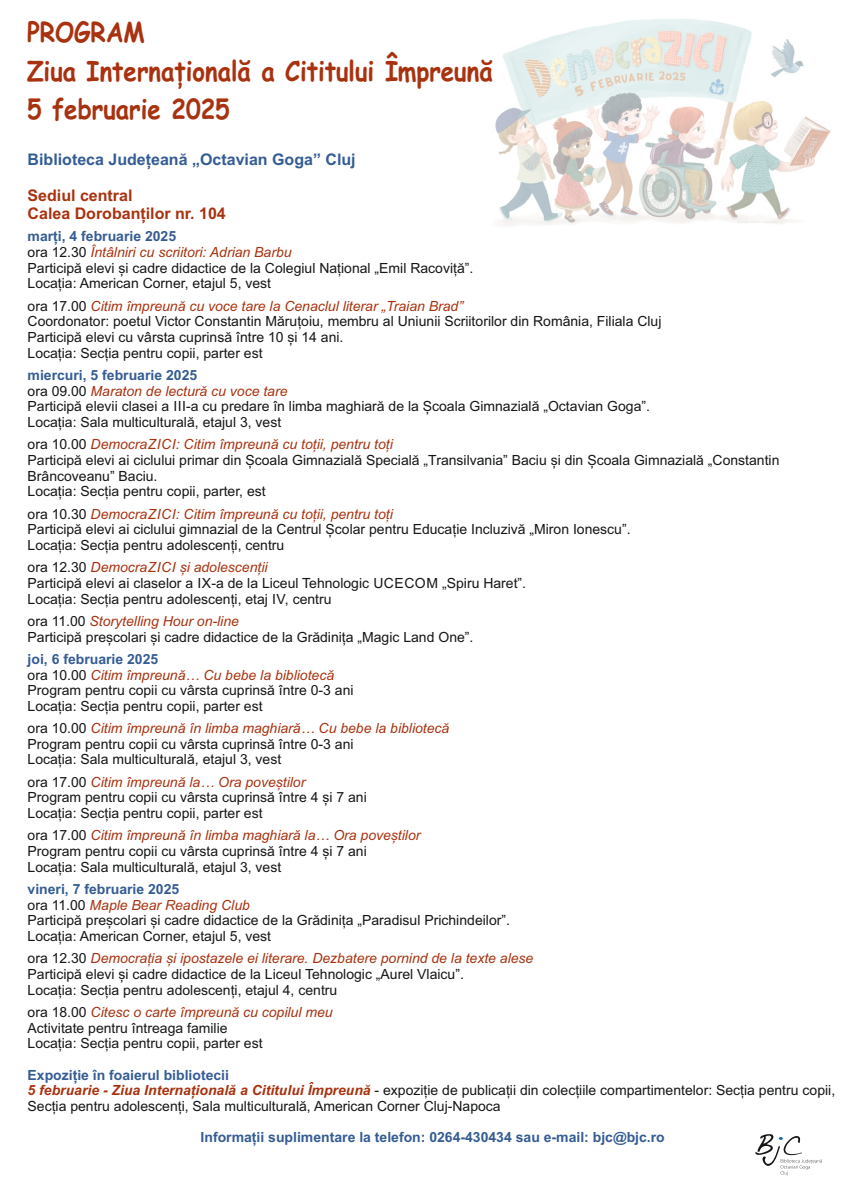
<style>
.page{position:relative;width:842px;height:1191px;background:#fff}
.page>*{position:absolute;margin:0;border:0;box-sizing:border-box;transform-origin:0 0}
.t1{font:700 27.5px/38.4px "Comic Sans MS";color:#a8320f;scale:.87 1}
.t2{font:700 16px "Arial";color:#355c94}
.t3{font:700 16px/17.9px "Arial";color:#a8320f}
.t4{font:14px/15.6px "Arial";color:#151616}
.t5{font:700 14px "Arial";color:#355c94}
.s1{font-weight:700;color:#355c94}
.s2{font-style:italic;color:#a8320f}
.s3{font-weight:700;font-style:italic;color:#a8320f}
</style>
<div class="page">
<svg style="left:755px;top:1134px;width:67px;height:41px"></svg>
<img style="left:495px;top:19px;width:336px;height:207px">
<h1 class="t1" style="left:27px;top:16px;width:537px">PROGRAM<br>Ziua Internațională a Cititului Împreună<br>5 februarie 2025</h1>
<p class="t2" style="left:28px;top:153px;width:330px">Biblioteca Județeană „Octavian Goga” Cluj</p>
<p class="t3" style="left:28px;top:188px;width:200px">Sediul central<br>Calea Dorobanților nr. 104</p>
<p class="t4" style="left:28px;top:230px;width:447px"><span class="s1">marți, 4 februarie 2025<br></span>ora 12.30 <span class="s2">Întâlniri cu scriitori: Adrian Barbu<br></span>Participă elevi și cadre didactice de la Colegiul Național „Emil Racoviță”.<br>Locația: American Corner, etajul 5, vest</p>
<p class="t4" style="left:28px;top:299px;width:635px">ora 17.00 <span class="s2">Citim împreună cu voce tare la Cenaclul literar „Traian Brad”<br></span>Coordonator: poetul Victor Constantin Măruțoiu, membru al Uniunii Scriitorilor din România, Filiala Cluj Participă elevi cu vârsta cuprinsă între 10 și 14 ani.<br>Locația: Secția pentru copii, parter est</p>
<p class="t4" style="left:28px;top:368px;width:624px"><span class="s1">miercuri, 5 februarie 2025<br></span>ora 09.00 <span class="s2">Maraton de lectură cu voce tare<br></span>Participă elevii clasei a III-a cu predare în limba maghiară de la Școala Gimnazială „Octavian Goga”.<br>Locația: Sala multiculturală, etajul 3, vest</p>
<p class="t4" style="left:28px;top:438px;width:753px">ora 10.00 <span class="s2">DemocraZICI: Citim împreună cu toții, pentru toți<br></span>Participă elevi ai ciclului primar din Școala Gimnazială Specială „Transilvania” Baciu și din Școala Gimnazială „Constantin Brâncoveanu” Baciu.<br>Locația: Secția pentru copii, parter, est</p>
<p class="t4" style="left:28px;top:507px;width:604px">ora 10.30 <span class="s2">DemocraZICI: Citim împreună cu toții, pentru toți<br></span>Participă elevi ai ciclului gimnazial de la Centrul Școlar pentru Educație Incluzivă „Miron Ionescu”.<br>Locația: Secția pentru adolescenți, centru</p>
<p class="t4" style="left:28px;top:561px;width:500px">ora 12.30 <span class="s2">DemocraZICI și adolescenții<br></span>Participă elevi ai claselor a IX-a de la Liceul Tehnologic UCECOM „Spiru Haret”.<br>Locația: Secția pentru adolescenți, etaj IV, centru</p>
<p class="t4" style="left:28px;top:614px;width:447px">ora 11.00 <span class="s2">Storytelling Hour on-line<br></span>Participă preșcolari și cadre didactice de la Grădinița „Magic Land One”.</p>
<p class="t4" style="left:28px;top:652px;width:328px"><span class="s1">joi, 6 februarie 2025<br></span>ora 10.00 <span class="s2">Citim împreună… Cu bebe la bibliotecă </span>Program pentru copii cu vârsta cuprinsă între 0-3 ani Locația: Secția pentru copii, parter est</p>
<p class="t4" style="left:28px;top:721px;width:423px">ora 10.00 <span class="s2">Citim împreună în limba maghiară… Cu bebe la bibliotecă<br></span>Program pentru copii cu vârsta cuprinsă între 0-3 ani<br>Locația: Sala multiculturală, etajul 3, vest</p>
<p class="t4" style="left:28px;top:775px;width:341px">ora 17.00 <span class="s2">Citim împreună la… Ora poveștilor<br></span>Program pentru copii cu vârsta cuprinsă între 4 și 7 ani<br>Locația: Secția pentru copii, parter est</p>
<p class="t4" style="left:28px;top:829px;width:394px">ora 17.00 <span class="s2">Citim împreună în limba maghiară la… Ora poveștilor<br></span>Program pentru copii cu vârsta cuprinsă între 4 și 7 ani<br>Locația: Sala multiculturală, etajul 3, vest</p>
<p class="t4" style="left:28px;top:882px;width:484px"><span class="s1">vineri, 7 februarie 2025<br></span>ora 11.00 <span class="s2">Maple Bear Reading Club<br></span>Participă preșcolari și cadre didactice de la Grădinița „Paradisul Prichindeilor”.<br>Locația: American Corner, etajul 5, vest</p>
<p class="t4" style="left:28px;top:952px;width:507px">ora 12.30 <span class="s2">Democrația și ipostazele ei literare. Dezbatere pornind de la texte alese<br></span>Participă elevi și cadre didactice de la Liceul Tehnologic „Aurel Vlaicu”.<br>Locația: Secția pentru adolescenți, etajul 4, centru</p>
<p class="t4" style="left:28px;top:1005px;width:307px">ora 18.00 <span class="s2">Citesc o carte împreună cu copilul meu<br></span>Activitate pentru întreaga familie<br>Locația: Secția pentru copii, parter est</p>
<p class="t4" style="left:28px;top:1068px;width:809px"><span class="s1">Expoziție în foaierul bibliotecii<br></span><span class="s3">5 februarie - Ziua Internațională a Cititului Împreună</span> - expoziție de publicații din colecțiile compartimentelor: Secția pentru copii,<br>Secția pentru adolescenți, Sala multiculturală, American Corner Cluj-Napoca</p>
<p class="t5" style="left:201px;top:1132px;width:466px">Informații suplimentare la telefon: 0264-430434 sau e-mail: bjc@bjc.ro</p>
</div>
